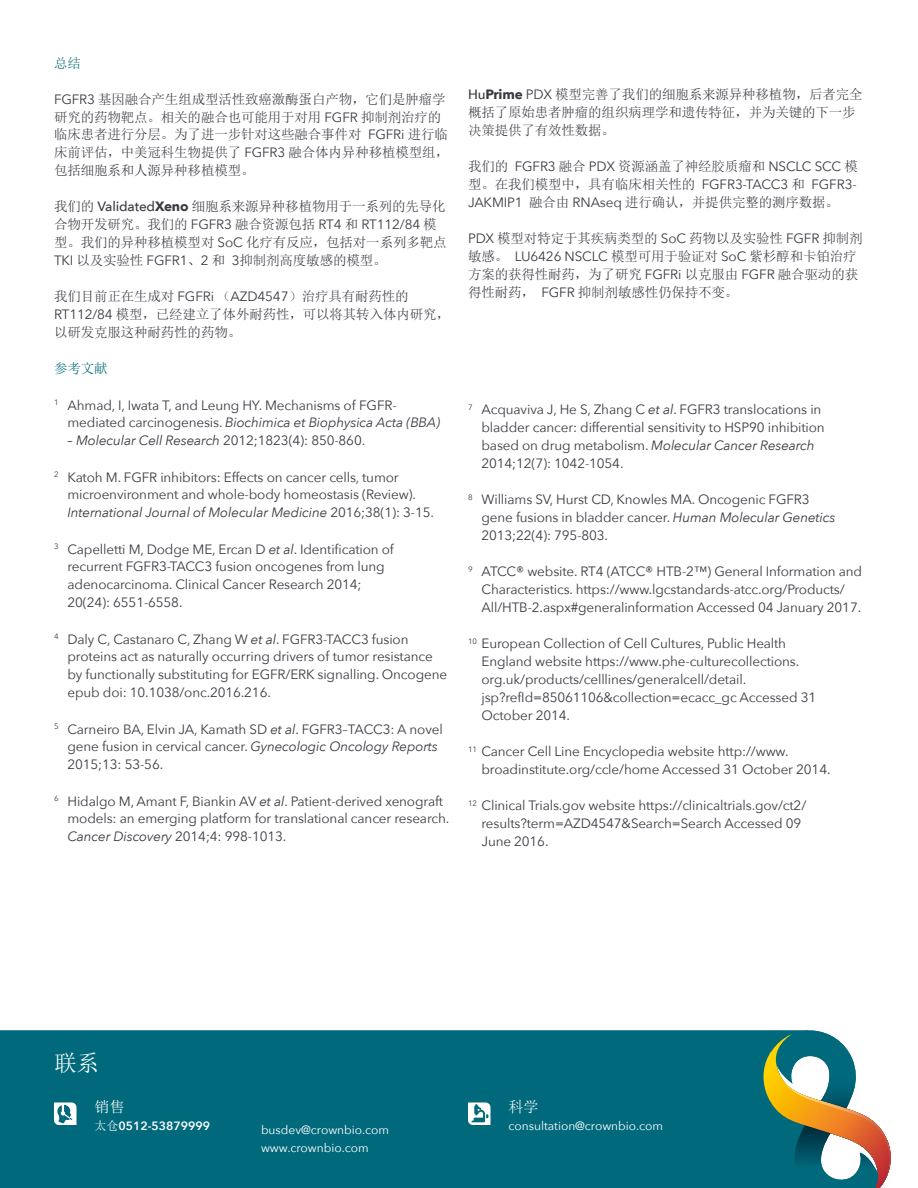
<style>
.page{position:relative;width:918px;height:1188px;background:#fff}
.page>*{position:absolute;margin:0;border:0;box-sizing:border-box;transform-origin:0 0}
.t1{font:22.5px "Sim Sun";color:#fff}
.t2{font:15px "Sim Sun";color:#fff}
.t3{font:13.5px/18px "Avenir Next";letter-spacing:-.01em;color:#3b3c43}
.t4{font:13.5px/18px "Sim Sun";letter-spacing:-.01em;color:#3a3a43}
.t5{font:italic 13.5px "Avenir Next";letter-spacing:-.01em;color:#3b3c43}
.t6{font:13.5px "Sim Sun";letter-spacing:-.01em;color:#01697c}
.t7{font:12px "Avenir Next";color:#fff}
.t8{font:600 12px "Avenir Next";color:#fff}
.s1{font-family:"Avenir Next"}
.s2{font-family:"Avenir Next";font-weight:500}
.s3{font-family:"Avenir Next";font-weight:700}
.s4{font-style:italic}
.s5{font-style:normal}
.s6{font-family:"Sim Sun";font-weight:400}
</style>
<div class="page">
<div style="left:0;top:1030px;width:764px;height:158px;background:#01697c"></div>
<svg style="left:764px;top:1030px;width:127px;height:158px"></svg>
<svg style="left:54px;top:1103px;width:22px;height:22px"></svg>
<svg style="left:468px;top:1103px;width:22px;height:22px"></svg>
<p class="t6" style="left:54px;top:56px;width:28px">总结</p>
<p class="t4" style="left:54px;top:90px;width:397px"><span class="s1">FGFR3</span> 基因融合产生组成型活性致癌激酶蛋白产物，它们是肿瘤学研究的药物靶点。相关的融合也可能用于对用 <span class="s1">FGFR</span> 抑制剂治疗的临床患者进行分层。为了进一步针对这些融合事件对 <span class="s1">FGFRi</span> 进行临床前评估，中美冠科生物提供了 <span class="s1">FGFR3</span> 融合体内异种移植模型组，包括细胞系和人源异种移植模型。</p>
<p class="t4" style="left:54px;top:198px;width:394px">我们的 <span class="s2">Validated</span><span class="s3">Xeno</span> 细胞系来源异种移植物用于一系列的先导化合物开发研究。我们的 <span class="s1">FGFR3</span> 融合资源包括 <span class="s1">RT4</span> 和 <span class="s1">RT112/84</span> 模型。我们的异种移植模型对 <span class="s1">SoC</span> 化疗有反应，包括对一系列多靶点<span class="s1">TKI</span> 以及实验性 <span class="s1">FGFR1</span>、<span class="s1">2</span> 和 <span class="s1">3</span>抑制剂高度敏感的模型。</p>
<p class="t4" style="left:54px;top:288px;width:397px">我们目前正在生成对 <span class="s1">FGFRi</span> （<span class="s1">AZD4547</span>）治疗具有耐药性的<br><span class="s1">RT112/84</span> 模型，已经建立了体外耐药性，可以将其转入体内研究，以研发克服这种耐药性的药物。</p>
<p class="t6" style="left:54px;top:362px;width:55px">参考文献</p>
<p class="t3" style="left:68px;top:395px;width:374px;text-indent:-14px"><sup>1</sup> Ahmad, I, Iwata T, and Leung HY. Mechanisms of FGFR&shy;mediated carcinogenesis. <span class="s4">Biochimica et Biophysica Acta (BBA)</span></p>
<p class="t5" style="left:68px;top:429px;width:299px">– Molecular Cell Research <span class="s5">2012;1823(4): 850-860.</span></p>
<p class="t3" style="left:68px;top:467px;width:368px;text-indent:-14px"><sup>2</sup> Katoh M. FGFR inhibitors: Effects on cancer cells, tumor microenvironment and whole-body homeostasis (Review).<br><span class="s4">International Journal of Molecular Medicine</span> 2016;38(1): 3-15.</p>
<p class="t3" style="left:68px;top:539px;width:328px;text-indent:-14px"><sup>3</sup> Capelletti M, Dodge ME, Ercan D <span class="s4">et al</span>. Identification of recurrent FGFR3-TACC3 fusion oncogenes from lung adenocarcinoma. Clinical Cancer Research 2014; 20(24): 6551-6558.</p>
<p class="t3" style="left:68px;top:629px;width:381px;text-indent:-14px"><sup>4</sup> Daly C, Castanaro C, Zhang W <span class="s4">et al</span>. FGFR3-TACC3 fusion proteins act as naturally occurring drivers of tumor resistance by functionally substituting for EGFR/ERK signalling. Oncogene epub doi: 10.1038/onc.2016.216.</p>
<p class="t3" style="left:68px;top:719px;width:377px;text-indent:-14px"><sup>5</sup> Carneiro BA, Elvin JA, Kamath SD <span class="s4">et al</span>. FGFR3–TACC3: A novel gene fusion in cervical cancer. <span class="s4">Gynecologic Oncology Reports<br></span>2015;13: 53-56.</p>
<p class="t3" style="left:68px;top:791px;width:383px;text-indent:-14px"><sup>6</sup> Hidalgo M, Amant F, Biankin AV <span class="s4">et al</span>. Patient-derived xenograft models: an emerging platform for translational cancer research.<br><span class="s4">Cancer Discovery</span> 2014;4: 998-1013.</p>
<p class="t4" style="left:468px;top:85px;width:396px"><span class="s2">Hu</span><span class="s3">Prime</span> <span class="s1">PDX</span> 模型完善了我们的细胞系来源异种移植物，后者完全概括了原始患者肿瘤的组织病理学和遗传特征，并为关键的下一步决策提供了有效性数据。</p>
<p class="t4" style="left:468px;top:157px;width:391px;text-align:justify">我们的 <span class="s1">FGFR3</span> 融合 <span class="s1">PDX</span> 资源涵盖了神经胶质瘤和 <span class="s1">NSCLC SCC</span> 模型。在我们模型中，具有临床相关性的 <span class="s1">FGFR3-TACC3</span> 和 <span class="s1">FGFR3- JAKMIP1</span> 融合由 <span class="s1">RNAseq</span> 进行确认，并提供完整的测序数据。</p>
<p class="t4" style="left:468px;top:229px;width:396px"><span class="s1">PDX</span> 模型对特定于其疾病类型的 <span class="s1">SoC</span> 药物以及实验性 <span class="s1">FGFR</span> 抑制剂敏感。 <span class="s1">LU6426 NSCLC</span> 模型可用于验证对 <span class="s1">SoC</span> 紫杉醇和卡铂治疗方案的获得性耐药，为了研究 <span class="s1">FGFRi</span> 以克服由 <span class="s1">FGFR</span> 融合驱动的获得性耐药， <span class="s1">FGFR</span> 抑制剂敏感性仍保持不变。</p>
<p class="t3" style="left:482px;top:400px;width:345px;text-indent:-14px"><sup>7</sup> Acquaviva J, He S, Zhang C <span class="s4">et al</span>. FGFR3 translocations in bladder cancer: differential sensitivity to HSP90 inhibition based on drug metabolism. <span class="s4">Molecular Cancer Research </span>2014;12(7): 1042-1054.</p>
<p class="t3" style="left:482px;top:490px;width:355px;text-indent:-14px"><sup>8</sup> Williams SV, Hurst CD, Knowles MA. Oncogenic FGFR3 gene fusions in bladder cancer. <span class="s4">Human Molecular Genetics<br></span>2013;22(4): 795-803.</p>
<p class="t3" style="left:482px;top:562px;width:382px;text-indent:-14px"><sup>9</sup> ATCC® website. RT4 (ATCC® HTB-2™) General Information and<br>Characteristics. https://www.lgcstandards-atcc.org/Products/<br>All/HTB-2.aspx#generalinformation Accessed 04 January 2017.</p>
<p class="t3" style="left:481px;top:634px;width:336px;text-indent:-13px"><sup>10</sup> European Collection of Cell Cultures, Public Health England website https://www.phe-culturecollections. org.uk/products/celllines/generalcell/detail. jsp?refId=85061106&amp;collection=ecacc_gc Accessed 31<br>October 2014.</p>
<p class="t3" style="left:481px;top:742px;width:351px;text-indent:-13px"><sup>11</sup> Cancer Cell Line Encyclopedia website http://www. broadinstitute.org/ccle/home Accessed 31 October 2014.</p>
<p class="t3" style="left:481px;top:796px;width:326px;text-indent:-13px"><sup>12</sup> Clinical Trials.gov website https://clinicaltrials.gov/ct2/ results?term=AZD4547&amp;Search=Search Accessed 09<br>June 2016.</p>
<h1 class="t1" style="left:54px;top:1052px;width:46px">联系</h1>
<p class="t2" style="left:94px;top:1099px;width:31px">销售</p>
<p class="t8" style="left:94px;top:1115px;width:117px"><span class="s6">太仓</span>0512-53879999</p>
<p class="t2" style="left:508px;top:1099px;width:31px">科学</p>
<p class="t7" style="left:261px;top:1120px;width:130px">busdev@crownbio.com</p>
<p class="t7" style="left:508px;top:1115px;width:156px">consultation@crownbio.com</p>
<p class="t7" style="left:261px;top:1138px;width:109px">www.crownbio.com</p>
</div>
